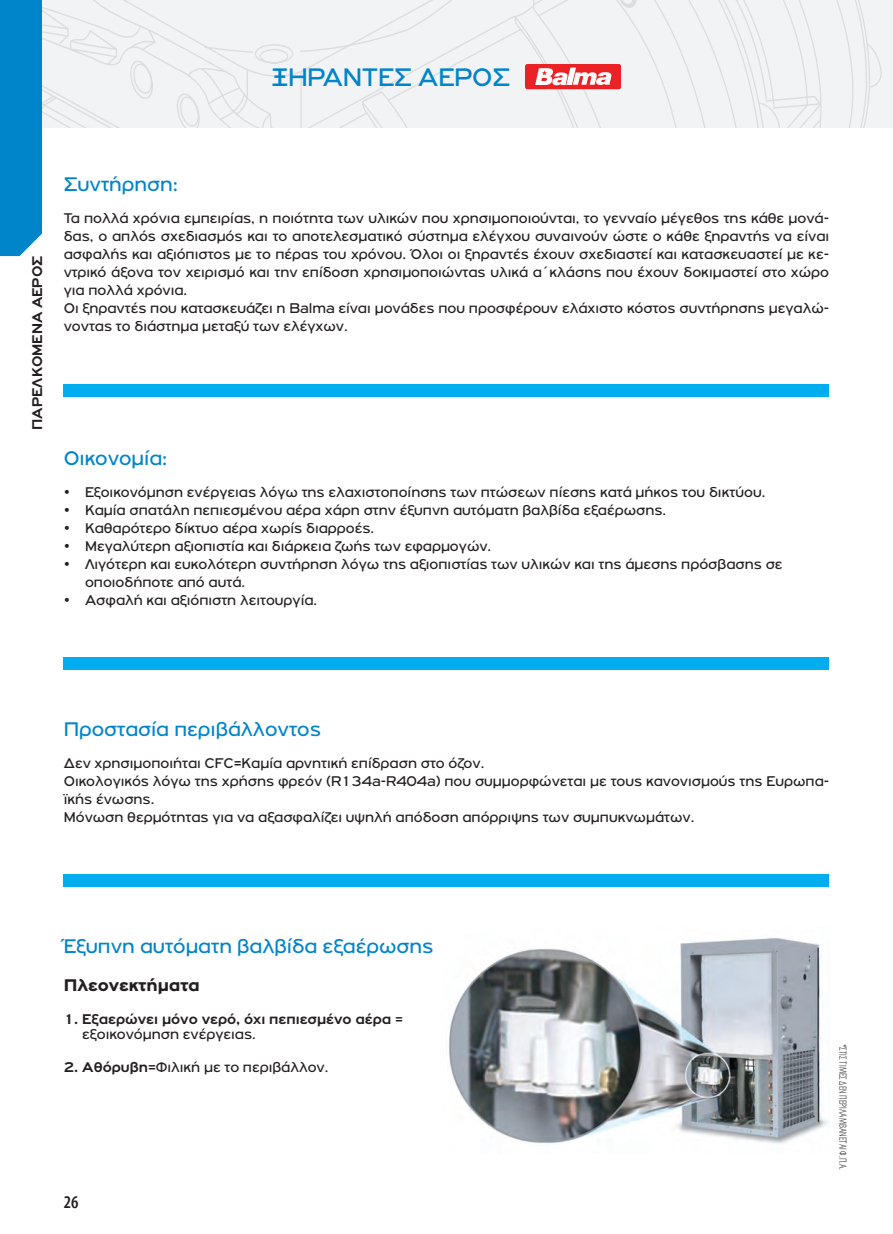
<style>
.page{position:relative;width:893px;height:1234px;background:#fff}
.page>*{position:absolute;margin:0;border:0;box-sizing:border-box;transform-origin:0 0}
.t1{font:27px "PF Highway Gothic Ext";color:#0084ca}
.t2{font:21px "PF Highway Gothic Ext";color:#0084ca}
.t3{font:900 18px "PF Highway Gothic Ext";color:#231f20}
.t4{font:500 18px "Myriad Condensed Greek";color:#231f20}
.t5{font:15px/18px "PF Highway Gothic Ext";color:#231f20}
.t6{font:700 15px/15px "PF Highway Gothic Ext";color:#231f20}
.t7{font:300 10.5px "Myriad Condensed Greek";color:#231f20}
.s1{font-weight:400}
.s2{font-weight:700}
</style>
<div class="page">
<svg style="left:42px;top:0;width:483px;height:128px"></svg>
<div style="left:64px;top:384px;width:765px;height:13px;background:#00aeef"></div>
<div style="left:64px;top:656px;width:765px;height:13px;background:#00aeef"></div>
<img style="left:449px;top:937px;width:379px;height:207px">
<svg style="left:525px;top:0;width:357px;height:128px"></svg>
<div style="left:64px;top:873px;width:765px;height:13px;background:#00aeef"></div>
<div style="left:0;top:0;width:42px;height:256px;background:#0084ca"></div>
<h1 class="t1" style="left:272px;top:63px;width:240px">ΞΗΡΑΝΤΕΣ ΑΕΡΟΣ</h1>
<p class="t6" style="left:30px;top:429px;width:175px;rotate:-90deg">ΠΑΡΕΛΚΟΜΕΝΑ ΑΕΡΟΣ</p>
<h2 class="t2" style="left:64px;top:173px;width:116px">Συντήρηση:</h2>
<p class="t5" style="left:64px;top:209px;width:767px">Τα πολλά χρόνια εμπειρίας, η ποιότητα των υλικών που χρησιμοποιούνται, το γενναίο μέγεθος της κάθε μονά&shy;δας, ο απλός σχεδιασμός και το αποτελεσματικό σύστημα ελέγχου συναινούν ώστε ο κάθε ξηραντής να είναι ασφαλής και αξιόπιστος με το πέρας του χρόνου. Όλοι οι ξηραντές έχουν σχεδιαστεί και κατασκευαστεί με κε&shy;ντρικό άξονα τον χειρισμό και την επίδοση χρησιμοποιώντας υλικά α΄κλάσης που έχουν δοκιμαστεί στο χώρο για πολλά χρόνια.<br>Οι ξηραντές που κατασκευάζει η Balma είναι μονάδες που προσφέρουν ελάχιστο κόστος συντήρησης μεγαλώ&shy;νοντας το διάστημα μεταξύ των ελέγχων.</p>
<h2 class="t2" style="left:64px;top:447px;width:105px">Οικονομία:</h2>
<p class="t5" style="left:64px;top:483px;width:703px">• Εξοικονόμηση ενέργειας λόγω της ελαχιστοποίησης των πτώσεων πίεσης κατά μήκος του δικτύου.</p>
<p class="t5" style="left:64px;top:501px;width:604px">• Καμία σπατάλη πεπιεσμένου αέρα χάρη στην έξυπνη αυτόματη βαλβίδα εξαέρωσης.</p>
<p class="t5" style="left:64px;top:519px;width:312px">• Καθαρότερο δίκτυο αέρα χωρίς διαρροές.</p>
<p class="t5" style="left:64px;top:537px;width:429px">• Μεγαλύτερη αξιοπιστία και διάρκεια ζωής των εφαρμογών.</p>
<p class="t5" style="left:85px;top:555px;width:699px;text-indent:-21px">• Λιγότερη και ευκολότερη συντήρηση λόγω της αξιοπιστίας των υλικών και της άμεσης πρόσβασης σε οποιοδήποτε από αυτά.</p>
<p class="t5" style="left:64px;top:591px;width:255px">• Ασφαλή και αξιόπιστη λειτουργία.</p>
<h2 class="t2" style="left:64px;top:718px;width:259px">Προστασία περιβάλλοντος</h2>
<p class="t5" style="left:64px;top:753px;width:767px">Δεν χρησιμοποιήται CFC=Καμία αρνητική επίδραση στο όζον.<br>Οικολογικός λόγω της χρήσης φρεόν (R134a-R404a) που συμμορφώνεται με τους κανονισμούς της Ευρωπα&shy;ϊκής ένωσης.<br>Μόνωση θερμότητας για να αξασφαλίζει υψηλή απόδοση απόρριψης των συμπυκνωμάτων.</p>
<h2 class="t2" style="left:64px;top:934px;width:371px">Έξυπνη αυτόματη βαλβίδα εξαέρωσης</h2>
<p class="t3" style="left:64px;top:975px;width:137px">Πλεονεκτήματα</p>
<p class="t6" style="left:82px;top:1011px;width:322px;text-indent:-19px">1. Εξαερώνει μόνο νερό, όχι πεπιεσμένο αέρα <span class="s1">= εξοικονόμηση ενέργειας.</span></p>
<p class="t5" style="left:64px;top:1058px;width:266px"><span class="s2">2. Αθόρυβη</span>=Φιλική με το περιβάλλον.</p>
<p class="t4" style="left:64px;top:1193px;width:16px">26</p>
<p class="t7" style="left:848px;top:1043px;width:128px;rotate:90deg">*ΣΤΙΣ ΤΙΜΕΣ ΔΕΝ ΠΕΡΙΛΑΜΒΑΝΕΤΑΙ Φ.Π.Α.</p>
</div>
